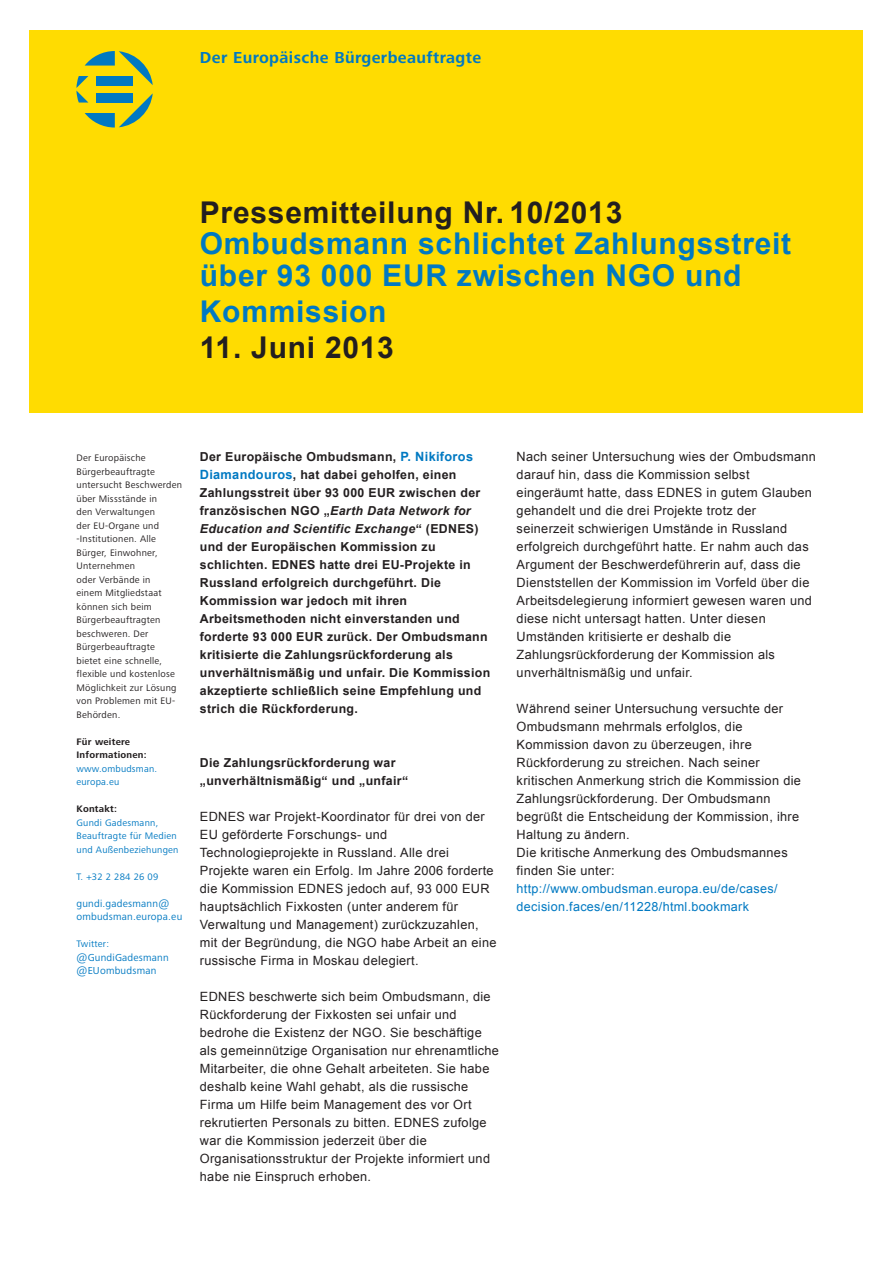
<style>
.page{position:relative;width:893px;height:1263px;background:#fff}
.page>*{position:absolute;margin:0;border:0;box-sizing:border-box;transform-origin:0 0}
.t1{font:700 30px/31.5px "Arial";letter-spacing:.025em;color:#0079c2}
.t2{font:700 30px "Arial";letter-spacing:.025em;color:#231f20}
.t3{font:700 16.5px "Frutiger Next LTW1 G";letter-spacing:.025em;color:#0079c2}
.t4{font:12.75px/18px "Arial";letter-spacing:.025em;color:#231f20}
.t5{font:12.6px/18px "Arial";letter-spacing:.025em;color:#0079c2}
.t6{font:700 12.3px/18px "Arial";letter-spacing:.025em;color:#231f20}
.t7{font:10.5px/13.5px "Frutiger Next LTW1 G";letter-spacing:.02em;color:#0079c2}
.t8{font:9.75px/13.5px "Frutiger Next LTW1 G";letter-spacing:.025em;color:#231f20}
.t9{font:9.75px/13.5px "Frutiger Next LTW1 G";letter-spacing:.025em;color:#0079c2}
.t10{font:700 9.75px/13.5px "Frutiger Next LTW1 G";letter-spacing:.025em;color:#231f20}
.s1{font-size:12.75px;color:#0079c2}
.s2{font-style:italic}
</style>
<div class="page">
<div style="left:30px;top:30px;width:833px;height:382px;background:#ffdc01"></div>
<svg style="left:76px;top:51px;width:77px;height:77px"></svg>
<p class="t3" style="left:200px;top:48px;width:283px">Der Europäische Bürgerbeauftragte</p>
<p class="t2" style="left:200px;top:192px;width:424px">Pressemitteilung Nr. 10/2013</p>
<p class="t1" style="left:200px;top:229px;width:593px">Ombudsmann schlichtet Zahlungsstreit über 93 000 EUR zwischen NGO und</p>
<p class="t1" style="left:200px;top:296px;width:188px">Kommission</p>
<p class="t2" style="left:200px;top:327px;width:196px">11. Juni 2013</p>
<p class="t8" style="left:77px;top:451px;width:107px">Der Europäische<br>Bürgerbeauftragte untersucht Beschwerden über Missstände in<br>den Verwaltungen<br>der EU-Organe und -Institutionen. Alle<br>Bürger, Einwohner,<br>Unternehmen<br>oder Verbände in<br>einem Mitgliedstaat können sich beim<br>Bürgerbeauftragten beschweren. Der<br>Bürgerbeauftragte<br>bietet eine schnelle, flexible und kostenlose<br>Möglichkeit zur Lösung von Problemen mit EU-<br>Behörden.</p>
<p class="t10" style="left:77px;top:735px;width:72px">Für weitere<br>Informationen:</p>
<p class="t9" style="left:77px;top:762px;width:82px">www.ombudsman. europa.eu</p>
<p class="t10" style="left:77px;top:802px;width:42px">Kontakt:</p>
<p class="t9" style="left:77px;top:816px;width:104px">Gundi Gadesmann,<br>Beauftragte für Medien und Außenbeziehungen</p>
<p class="t9" style="left:77px;top:870px;width:83px">T. +32 2 284 26 09</p>
<p class="t7" style="left:77px;top:897px;width:107px">gundi.gadesmann@ ombudsman.europa.eu</p>
<p class="t9" style="left:77px;top:937px;width:34px">Twitter:</p>
<p class="t7" style="left:77px;top:951px;width:94px">@GundiGadesmann</p>
<p class="t7" style="left:77px;top:964px;width:81px">@EUombudsman</p>
<p class="t6" style="left:200px;top:448px;width:292px">Der Europäische Ombudsmann, <span class="s1">P. Nikiforos Diamandouros</span>, hat dabei geholfen, einen Zahlungsstreit über 93 000 EUR zwischen der französischen NGO „<span class="s2">Earth Data Network for Education and Scientific Exchange</span>“ (EDNES) und der Europäischen Kommission zu schlichten. EDNES hatte drei EU-Projekte in Russland erfolgreich durchgeführt. Die Kommission war jedoch mit ihren Arbeitsmethoden nicht einverstanden und forderte 93 000 EUR zurück. Der Ombudsmann kritisierte die Zahlungsrückforderung als unverhältnismäßig und unfair. Die Kommission akzeptierte schließlich seine Empfehlung und strich die Rückforderung.</p>
<p class="t6" style="left:200px;top:754px;width:210px">Die Zahlungsrückforderung war „unverhältnismäßig“ und „unfair“</p>
<p class="t4" style="left:200px;top:808px;width:298px">EDNES war Projekt-Koordinator für drei von der EU geförderte Forschungs- und Technologieprojekte in Russland. Alle drei Projekte waren ein Erfolg. Im Jahre 2006 forderte die Kommission EDNES jedoch auf, 93 000 EUR hauptsächlich Fixkosten (unter anderem für Verwaltung und Management) zurückzuzahlen, mit der Begründung, die NGO habe Arbeit an eine russische Firma in Moskau delegiert.</p>
<p class="t4" style="left:200px;top:988px;width:301px">EDNES beschwerte sich beim Ombudsmann, die Rückforderung der Fixkosten sei unfair und bedrohe die Existenz der NGO. Sie beschäftige als gemeinnützige Organisation nur ehrenamtliche Mitarbeiter, die ohne Gehalt arbeiteten. Sie habe deshalb keine Wahl gehabt, als die russische Firma um Hilfe beim Management des vor Ort rekrutierten Personals zu bitten. EDNES zufolge war die Kommission jederzeit über die Organisationsstruktur der Projekte informiert und habe nie Einspruch erhoben.</p>
<p class="t4" style="left:517px;top:448px;width:301px">Nach seiner Untersuchung wies der Ombudsmann darauf hin, dass die Kommission selbst eingeräumt hatte, dass EDNES in gutem Glauben gehandelt und die drei Projekte trotz der seinerzeit schwierigen Umstände in Russland erfolgreich durchgeführt hatte. Er nahm auch das Argument der Beschwerdeführerin auf, dass die Dienststellen der Kommission im Vorfeld über die Arbeitsdelegierung informiert gewesen waren und diese nicht untersagt hatten. Unter diesen Umständen kritisierte er deshalb die Zahlungsrückforderung der Kommission als unverhältnismäßig und unfair.</p>
<p class="t4" style="left:517px;top:700px;width:286px">Während seiner Untersuchung versuchte der Ombudsmann mehrmals erfolglos, die Kommission davon zu überzeugen, ihre Rückforderung zu streichen. Nach seiner kritischen Anmerkung strich die Kommission die Zahlungsrückforderung. Der Ombudsmann begrüßt die Entscheidung der Kommission, ihre Haltung zu ändern.</p>
<p class="t4" style="left:517px;top:844px;width:273px">Die kritische Anmerkung des Ombudsmannes finden Sie unter:</p>
<p class="t5" style="left:517px;top:880px;width:262px">http://www.ombudsman.europa.eu/de/cases/ decision.faces/en/11228/html.bookmark</p>
</div>
